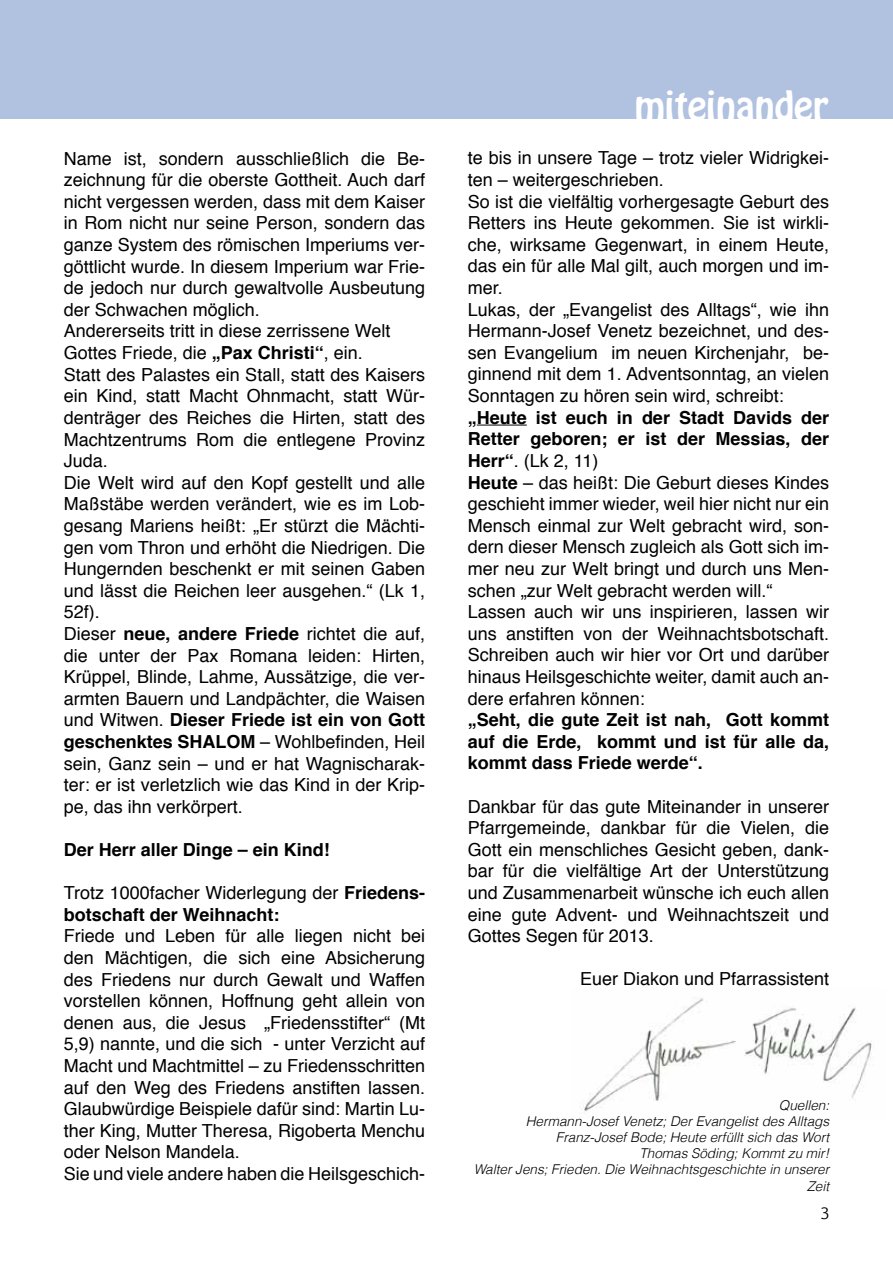
<style>
.page{position:relative;width:893px;height:1263px;background:#fff}
.page>*{position:absolute;margin:0;border:0;box-sizing:border-box;transform-origin:0 0}
.t1{font:36px "Hobo Std";color:#fff}
.t2{font:18px/21.6px "Helvetica";color:#000}
.t3{font:700 18px/21.6px "Helvetica";color:#000}
.t4{font:15px "Euphemia UCAS";color:#000}
.t5{font:italic 300 13.5px/16.2px "Helvetica";color:#000;text-align:right}
.s1{font-weight:700}
.s2{font-weight:400}
</style>
<div class="page">
<div style="left:0;top:0;width:893px;height:119px;background:#b1c2e1"></div>
<img style="left:580px;top:998px;width:292px;height:114px">
<hr style="left:477px;top:425px;width:50px;height:1px;background:#000">
<p class="t2" style="left:64px;top:148px;width:363px">Name ist, sondern ausschließlich die Be&shy;zeichnung für die oberste Gottheit. Auch darf nicht vergessen werden, dass mit dem Kaiser in Rom nicht nur seine Person, sondern das ganze System des römischen Imperiums ver&shy;göttlicht wurde. In diesem Imperium war Frie&shy;de jedoch nur durch gewaltvolle Ausbeutung der Schwachen möglich.<br>Andererseits tritt in diese zerrissene Welt Gottes Friede, die <span class="s1">„Pax Christi“</span>, ein.<br>Statt des Palastes ein Stall, statt des Kaisers ein Kind, statt Macht Ohnmacht, statt Wür&shy;denträger des Reiches die Hirten, statt des Machtzentrums Rom die entlegene Provinz Juda.<br>Die Welt wird auf den Kopf gestellt und alle Maßstäbe werden verändert, wie es im Lob&shy;gesang Mariens heißt: „Er stürzt die Mächti&shy;gen vom Thron und erhöht die Niedrigen. Die Hungernden beschenkt er mit seinen Gaben und lässt die Reichen leer ausgehen.“ (Lk 1, 52f).<br>Dieser <span class="s1">neue, andere Friede</span> richtet die auf, die unter der Pax Romana leiden: Hirten, Krüppel, Blinde, Lahme, Aussätzige, die ver&shy;armten Bauern und Landpächter, die Waisen und Witwen. <span class="s1">Dieser Friede ist ein von Gott geschenktes SHALOM</span> – Wohlbefinden, Heil sein, Ganz sein – und er hat Wagnischarak&shy;ter: er ist verletzlich wie das Kind in der Krip&shy;pe, das ihn verkörpert.</p>
<p class="t3" style="left:64px;top:839px;width:268px">Der Herr aller Dinge – ein Kind!</p>
<p class="t3" style="left:64px;top:882px;width:363px"><span class="s2">Trotz 1000facher Widerlegung der</span> Friedens&shy;botschaft der Weihnacht:</p>
<p class="t2" style="left:64px;top:926px;width:363px">Friede und Leben für alle liegen nicht bei den Mächtigen, die sich eine Absicherung des Friedens nur durch Gewalt und Waffen vorstellen können, Hoffnung geht allein von denen aus, die Jesus „Friedensstifter“ (Mt 5,9) nannte, und die sich - unter Verzicht auf Macht und Machtmittel – zu Friedensschritten auf den Weg des Friedens anstiften lassen.<br>Glaubwürdige Beispiele dafür sind: Martin Lu&shy;ther King, Mutter Theresa, Rigoberta Menchu oder Nelson Mandela.<br>Sie und viele andere haben die Heilsgeschich-</p>
<h1 class="t1" style="left:635px;top:81px;width:195px">miteinander</h1>
<p class="t2" style="left:468px;top:148px;width:363px">te bis in unsere Tage – trotz vieler Widrigkei&shy;ten – weitergeschrieben.<br>So ist die vielfältig vorhergesagte Geburt des Retters ins Heute gekommen. Sie ist wirkli&shy;che, wirksame Gegenwart, in einem Heute, das ein für alle Mal gilt, auch morgen und im&shy;mer.<br>Lukas, der „Evangelist des Alltags“, wie ihn Hermann-Josef Venetz bezeichnet, und des&shy;sen Evangelium im neuen Kirchenjahr, be&shy;ginnend mit dem 1. Adventsonntag, an vielen Sonntagen zu hören sein wird, schreibt:</p>
<p class="t2" style="left:468px;top:407px;width:363px"><span class="s1">„Heute ist euch in der Stadt Davids der Retter geboren; er ist der Messias, der Herr“</span>. (Lk 2, 11)<br><span class="s1">Heute</span> – das heißt: Die Geburt dieses Kindes geschieht immer wieder, weil hier nicht nur ein Mensch einmal zur Welt gebracht wird, son&shy;dern dieser Mensch zugleich als Gott sich im&shy;mer neu zur Welt bringt und durch uns Men&shy;schen „zur Welt gebracht werden will.“ Lassen auch wir uns inspirieren, lassen wir uns anstiften von der Weihnachtsbotschaft.<br>Schreiben auch wir hier vor Ort und darüber hinaus Heilsgeschichte weiter, damit auch an&shy;dere erfahren können:</p>
<p class="t3" style="left:468px;top:709px;width:363px;text-align:justify">„Seht, die gute Zeit ist nah, Gott kommt auf die Erde, kommt und ist für alle da, kommt dass Friede werde“.</p>
<p class="t2" style="left:468px;top:796px;width:363px;text-align:justify">Dankbar für das gute Miteinander in unserer Pfarrgemeinde, dankbar für die Vielen, die Gott ein menschliches Gesicht geben, dank&shy;bar für die vielfältige Art der Unterstützung und Zusammenarbeit wünsche ich euch allen eine gute Advent- und Weihnachtszeit und Gottes Segen für 2013.</p>
<p class="t2" style="left:580px;top:969px;width:251px">Euer Diakon und Pfarrassistent</p>
<p class="t5" style="left:474px;top:1097px;width:357px">Quellen:<br>Hermann-Josef Venetz; Der Evangelist des Alltags Franz-Josef Bode; Heute erfüllt sich das Wort<br>Thomas Söding; Kommt zu mir!<br>Walter Jens; Frieden. Die Weihnachtsgeschichte in unserer Zeit</p>
<p class="t4" style="left:820px;top:1203px;width:10px">3</p>
</div>
